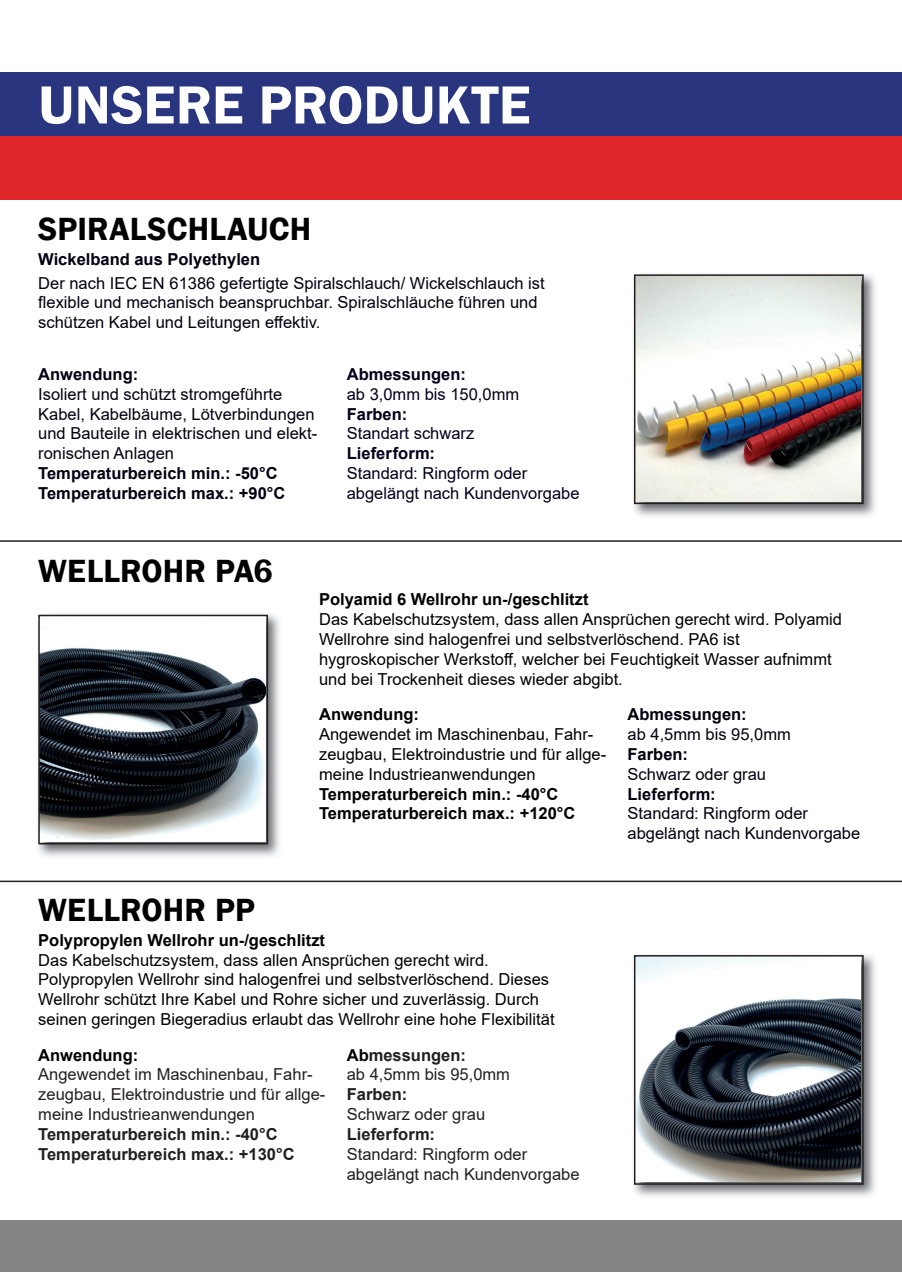
<style>
.page{position:relative;width:902px;height:1272px;background:#fff}
.page>*{position:absolute;margin:0;border:0;box-sizing:border-box;transform-origin:0 0}
.t1{font:600 55.5px "Franklin Gothic";letter-spacing:.005em;color:#fff}
.t2{font:600 33px "Franklin Gothic";letter-spacing:.005em;color:#000}
.t3{font:16.5px/19.8px "Arial";color:#000}
.t4{font:16.5px/19.8px "Arial";color:#020111}
.t5{font:16.5px/19.8px "Arial";color:#231f20}
.t6{font:700 16.5px/19.8px "Arial";color:#000}
.t7{font:700 16.5px/19.8px "Arial";color:#020111}
.t8{font:16.5px/19.8px "Arial";color:#00011b}
.t9{font:16.5px/19.8px "Arial";color:#02010f}
.t10{font:700 16.5px/19.8px "Arial";color:#231f20}
.t11{font:700 16.5px "Arial";color:#02010f}
.t12{font:700 16.5px "Arial";color:#00011b}
.s1{font-weight:700;color:#000}
.s2{font-weight:700}
</style>
<div class="page">
<div style="left:0;top:72px;width:901px;height:64px;background:#29357e"></div>
<hr style="left:0;top:540px;width:901px;height:1px;background:#231f20">
<hr style="left:0;top:880px;width:901px;height:2px;background:#231f20">
<div style="left:0;top:1220px;width:901px;height:51px;background:#848586"></div>
<img style="left:633px;top:274px;width:243px;height:243px">
<img style="left:637px;top:277px;width:223px;height:224px">
<div style="left:634px;top:274px;width:229px;height:230px;border:2px solid #231f20"></div>
<img style="left:38px;top:614px;width:242px;height:243px">
<img style="left:41px;top:617px;width:224px;height:224px">
<div style="left:38px;top:614px;width:230px;height:230px;border:2px solid #231f20"></div>
<img style="left:633px;top:955px;width:243px;height:242px">
<img style="left:637px;top:958px;width:223px;height:223px">
<div style="left:634px;top:955px;width:229px;height:229px;border:2px solid #231f20"></div>
<div style="left:0;top:136px;width:901px;height:64px;background:#de2527"></div>
<h1 class="t1" style="left:38px;top:71px;width:493px">UNSERE PRODUKTE</h1>
<h2 class="t2" style="left:38px;top:209px;width:274px">SPIRALSCHLAUCH</h2>
<p class="t7" style="left:38px;top:249px;width:223px">Wickelband aus Polyethylen</p>
<p class="t4" style="left:38px;top:273px;width:508px">Der nach IEC EN 61386 gefertigte Spiralschlauch/ Wickelschlauch ist flexible und mechanisch beanspruchbar. Spiralschläuche führen und schützen Kabel und Leitungen effektiv.</p>
<p class="t12" style="left:347px;top:362px;width:121px">Abmessungen:</p>
<p class="t8" style="left:347px;top:384px;width:174px">ab 3,0mm bis 150,0mm</p>
<p class="t12" style="left:347px;top:402px;width:62px">Farben:</p>
<p class="t8" style="left:347px;top:423px;width:129px">Standart schwarz</p>
<p class="t12" style="left:347px;top:442px;width:90px">Lieferform:</p>
<p class="t8" style="left:347px;top:463px;width:234px">Standard: Ringform oder abgelängt nach Kundenvorgabe</p>
<p class="t7" style="left:38px;top:364px;width:101px">Anwendung:</p>
<p class="t4" style="left:38px;top:384px;width:280px">Isoliert und schützt stromgeführte Kabel, Kabelbäume, Lötverbindungen und Bauteile in elektrischen und elekt&shy;ronischen Anlagen</p>
<p class="t7" style="left:38px;top:463px;width:248px">Temperaturbereich min.: -50°C<br>Temperaturbereich max.: +90°C</p>
<h2 class="t2" style="left:38px;top:550px;width:236px">WELLROHR PA6</h2>
<h2 class="t2" style="left:38px;top:889px;width:218px">WELLROHR PP</h2>
<p class="t6" style="left:319px;top:590px;width:271px">Polyamid 6 Wellrohr un-/geschlitzt</p>
<p class="t3" style="left:319px;top:609px;width:524px">Das Kabelschutzsystem, dass allen Ansprüchen gerecht wird. Polyamid Wellrohre sind halogenfrei und selbstverlöschend. PA6 ist hygroskopischer Werkstoff, welcher bei Feuchtigkeit Wasser aufnimmt und bei Trockenheit dieses wieder abgibt.</p>
<p class="t11" style="left:627px;top:703px;width:121px">Abmessungen:</p>
<p class="t9" style="left:627px;top:724px;width:165px">ab 4,5mm bis 95,0mm</p>
<p class="t11" style="left:627px;top:742px;width:62px">Farben:</p>
<p class="t9" style="left:627px;top:764px;width:140px">Schwarz oder grau</p>
<p class="t11" style="left:627px;top:782px;width:90px">Lieferform:</p>
<p class="t9" style="left:627px;top:803px;width:234px">Standard: Ringform oder abgelängt nach Kundenvorgabe</p>
<p class="t6" style="left:319px;top:704px;width:101px">Anwendung:</p>
<p class="t3" style="left:319px;top:724px;width:288px">Angewendet im Maschinenbau, Fahr&shy;zeugbau, Elektroindustrie und für allge&shy;meine Industrieanwendungen</p>
<p class="t6" style="left:319px;top:784px;width:258px">Temperaturbereich min.: -40°C<br>Temperaturbereich max.: +120°C</p>
<p class="t6" style="left:38px;top:930px;width:288px">Polypropylen Wellrohr un-/geschlitzt</p>
<p class="t3" style="left:38px;top:949px;width:518px">Das Kabelschutzsystem, dass allen Ansprüchen gerecht wird.<br>Polypropylen Wellrohr sind halogenfrei und selbstverlöschend. Dieses Wellrohr schützt Ihre Kabel und Rohre sicher und zuverlässig. Durch seinen geringen Biegeradius erlaubt das Wellrohr eine hohe Flexibilität</p>
<p class="t5" style="left:347px;top:1044px;width:165px"><span class="s1">Ab</span><span class="s2">messungen:<br></span>ab 4,5mm bis 95,0mm</p>
<p class="t10" style="left:347px;top:1084px;width:62px">Farben:</p>
<p class="t5" style="left:347px;top:1104px;width:140px">Schwarz oder grau</p>
<p class="t10" style="left:347px;top:1124px;width:90px">Lieferform:</p>
<p class="t5" style="left:347px;top:1143px;width:234px">Standard: Ringform oder abgelängt nach Kundenvorgabe</p>
<p class="t6" style="left:38px;top:1045px;width:101px">Anwendung:</p>
<p class="t5" style="left:38px;top:1064px;width:288px">Angewendet im Maschinenbau, Fahr&shy;zeugbau, Elektroindustrie und für allge&shy;meine Industrieanwendungen</p>
<p class="t10" style="left:38px;top:1124px;width:258px">Temperaturbereich min.: -40°C<br>Temperaturbereich max.: +130°C</p>
</div>
